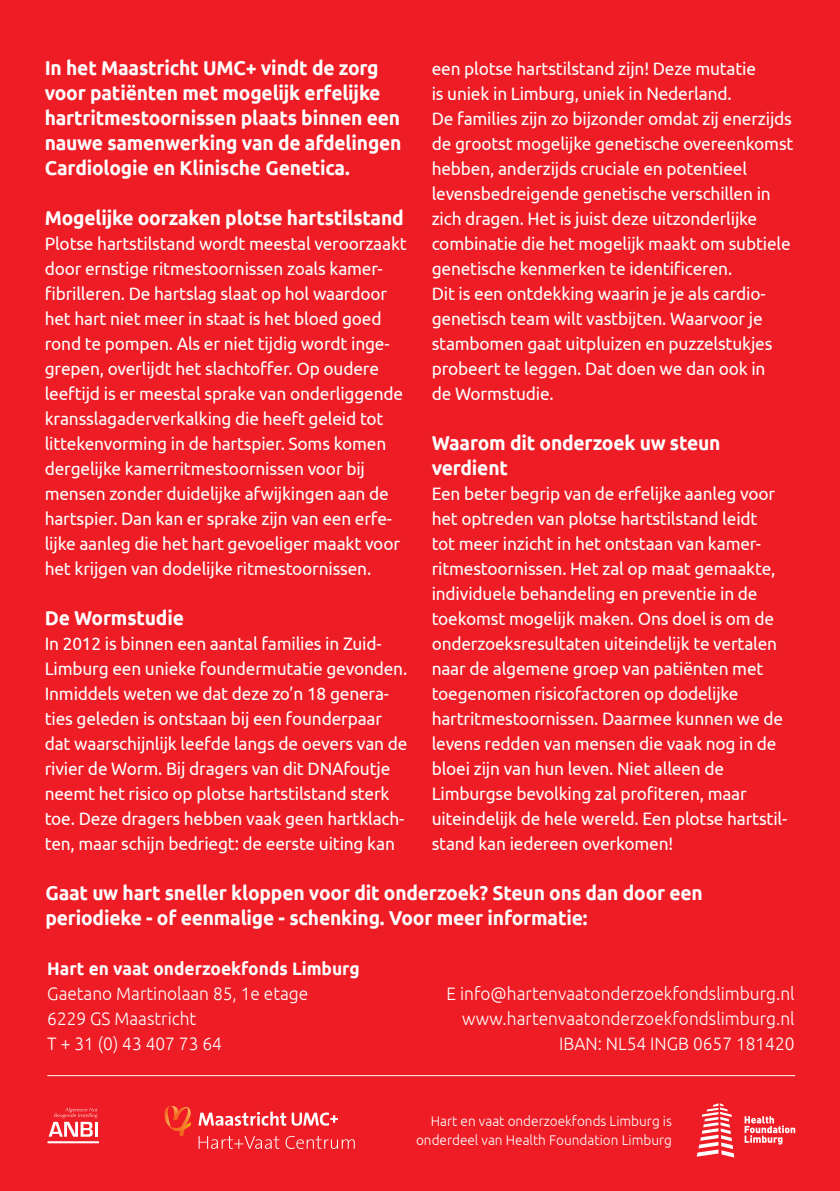
<style>
.page{position:relative;width:840px;height:1191px;background:#fff}
.page>*{position:absolute;margin:0;border:0;box-sizing:border-box;transform-origin:0 0}
.t1{font:700 20px/25px "Ubuntu";letter-spacing:-.01em;color:#fff;scale:.96 1}
.t2{font:18px/25px "Ubuntu";letter-spacing:-.01em;color:#fff;scale:.96 1}
.t3{font:300 18px/25px "Ubuntu";color:#fff;scale:.96 1}
.t4{font:700 18px "Ubuntu";color:#fff;scale:.96 1}
.t5{font:300 14px/19px "Ubuntu";color:#fff;text-align:right}
</style>
<div class="page">
<div style="left:0;top:0;width:839px;height:1191px;background:#ee1c25"></div>
<svg style="left:696px;top:1103px;width:38px;height:54px"></svg>
<svg style="left:744px;top:1116px;width:50px;height:28px"></svg>
<hr style="left:95px;top:1121px;width:3px;height:15px;background:#fff">
<svg style="left:49px;top:1107px;width:48px;height:29px"></svg>
<hr style="left:47px;top:1141px;width:52px;height:2px;background:#fff">
<hr style="left:47px;top:1075px;width:747px;height:1px;background:#fff">
<svg style="left:164px;top:1106px;width:27px;height:30px"></svg>
<svg style="left:198px;top:1111px;width:140px;height:14px"></svg>
<svg style="left:198px;top:1136px;width:156px;height:12px"></svg>
<p class="t1" style="left:45px;top:55px;width:373px">In het Maastricht UMC+ vindt de zorg voor patiënten met mogelijk erfelijke hartritmestoornissen plaats binnen een nauwe samenwerking van de afdelingen Cardiologie en Klinische Genetica.</p>
<p class="t1" style="left:45px;top:205px;width:375px">Mogelijke oorzaken plotse hartstilstand</p>
<p class="t2" style="left:45px;top:231px;width:378px">Plotse hartstilstand wordt meestal veroorzaakt door ernstige ritmestoornissen zoals kamer&shy;fibrilleren. De hartslag slaat op hol waardoor het hart niet meer in staat is het bloed goed rond te pompen. Als er niet tijdig wordt inge&shy;grepen, overlijdt het slachtoffer. Op oudere leeftijd is er meestal sprake van onderliggende kransslagaderverkalking die heeft geleid tot littekenvorming in de hartspier. Soms komen dergelijke kamerritmestoornissen voor bij mensen zonder duidelijke afwijkingen aan de hartspier. Dan kan er sprake zijn van een erfe&shy;lijke aanleg die het hart gevoeliger maakt voor het krijgen van dodelijke ritmestoornissen.</p>
<p class="t1" style="left:45px;top:605px;width:146px">De Wormstudie</p>
<p class="t2" style="left:45px;top:631px;width:379px">In 2012 is binnen een aantal families in Zuid-Limburg een unieke foundermutatie gevonden.<br>Inmiddels weten we dat deze zo’n 18 genera&shy;ties geleden is ontstaan bij een founderpaar dat waarschijnlijk leefde langs de oevers van de rivier de Worm. Bij dragers van dit DNAfoutje neemt het risico op plotse hartstilstand sterk toe. Deze dragers hebben vaak geen hartklach&shy;ten, maar schijn bedriegt: de eerste uiting kan</p>
<p class="t2" style="left:431px;top:56px;width:378px">een plotse hartstilstand zijn! Deze mutatie<br>is uniek in Limburg, uniek in Nederland.<br>De families zijn zo bijzonder omdat zij enerzijds de grootst mogelijke genetische overeenkomst hebben, anderzijds cruciale en potentieel levensbedreigende genetische verschillen in zich dragen. Het is juist deze uitzonderlijke combinatie die het mogelijk maakt om subtiele genetische kenmerken te identificeren.<br>Dit is een ontdekking waarin je je als cardio&shy;genetisch team wilt vastbijten. Waarvoor je stambomen gaat uitpluizen en puzzelstukjes probeert te leggen. Dat doen we dan ook in<br>de Wormstudie.</p>
<p class="t1" style="left:431px;top:430px;width:302px">Waarom dit onderzoek uw steun verdient</p>
<p class="t2" style="left:431px;top:481px;width:372px">Een beter begrip van de erfelijke aanleg voor het optreden van plotse hartstilstand leidt<br>tot meer inzicht in het ontstaan van kamer&shy;ritmestoornissen. Het zal op maat gemaakte, individuele behandeling en preventie in de toekomst mogelijk maken. Ons doel is om de onderzoeksresultaten uiteindelijk te vertalen naar de algemene groep van patiënten met toegenomen risicofactoren op dodelijke hartritmestoornissen. Daarmee kunnen we de levens redden van mensen die vaak nog in de bloei zijn van hun leven. Niet alleen de Limburgse bevolking zal profiteren, maar uiteindelijk de hele wereld. Een plotse hartstil&shy;stand kan iedereen overkomen!</p>
<p class="t1" style="left:45px;top:880px;width:686px">Gaat uw hart sneller kloppen voor dit onderzoek? Steun ons dan door een periodieke - of eenmalige - schenking. Voor meer informatie:</p>
<p class="t4" style="left:47px;top:958px;width:327px">Hart en vaat onderzoekfonds Limburg</p>
<p class="t3" style="left:47px;top:981px;width:273px">Gaetano Martinolaan 85, 1e etage<br>6229 GS Maastricht<br>T + 31 (0) 43 407 73 64</p>
<p class="t3" style="left:446px;top:981px;width:364px;text-align:right">E info@hartenvaatonderzoekfondslimburg.nl www.hartenvaatonderzoekfondslimburg.nl<br>IBAN: NL54 INGB 0657 181420</p>
<p class="t5" style="left:416px;top:1111px;width:257px">Hart en vaat onderzoekfonds Limburg is onderdeel van Health Foundation Limburg</p>
</div>
